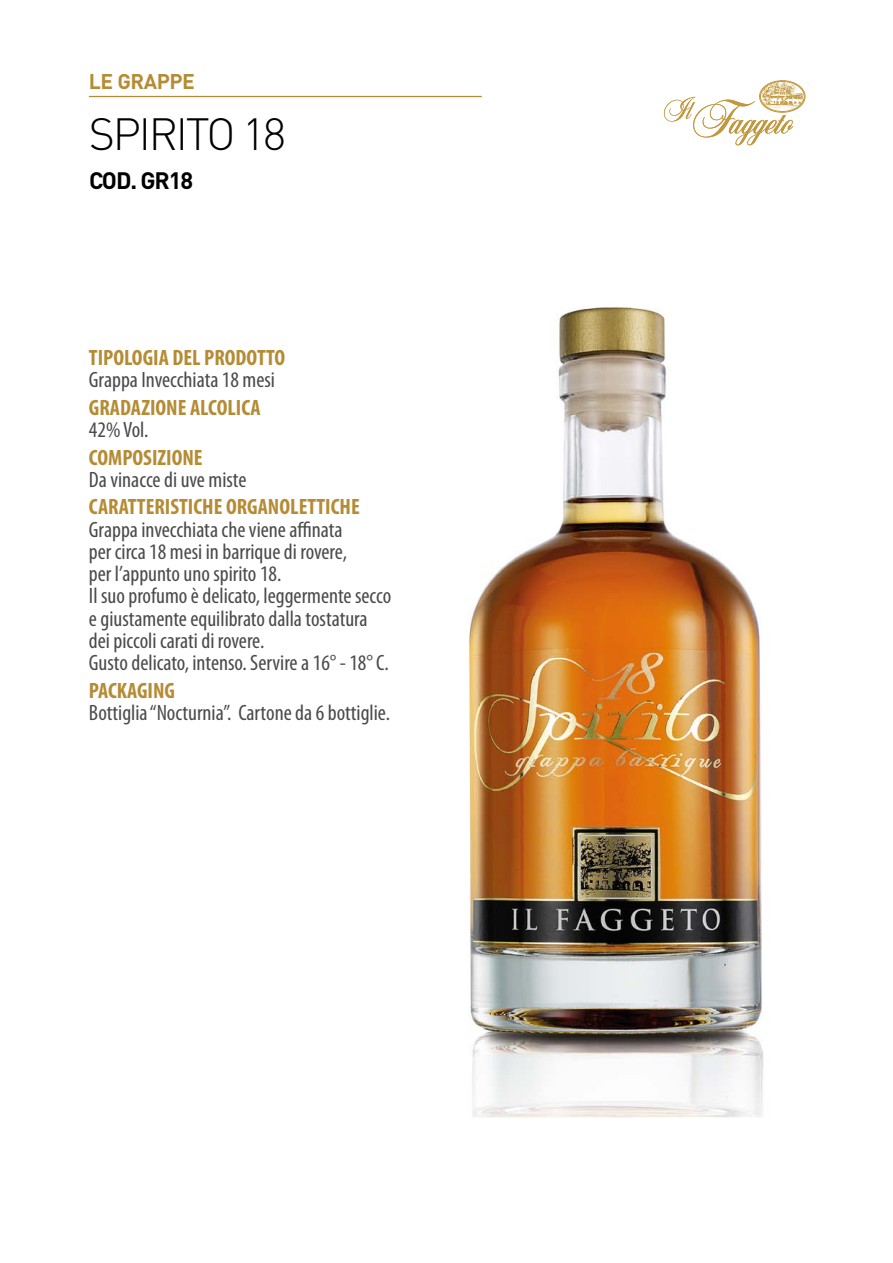
<style>
.page{position:relative;width:893px;height:1263px;background:#fff}
.page>*{position:absolute;margin:0;border:0;box-sizing:border-box;transform-origin:0 0}
.t1{font:300 44.55px "DIN Pro";letter-spacing:-.05em;color:#000}
.t2{font:700 23.55px "DIN Pro";letter-spacing:-.045em;color:#000}
.t3{font:condensed 22.35px/22.4px "Myriad Pro";color:#4a4a49}
.t4{font:700 condensed 22.35px "Myriad Pro";color:#b58c35}
.t5{font:700 21px "DIN Pro";letter-spacing:-.02em;color:#b58c35}
</style>
<div class="page">
<img style="left:468px;top:307px;width:296px;height:810px">
<svg style="left:663px;top:82px;width:140px;height:63px"></svg>
<div style="left:759px;top:80px;width:46px;height:32px;border:1px solid #c1983e;border-radius:50%"></div>
<div style="left:760px;top:81px;width:44px;height:31px;border:1px solid #c1983e;border-radius:50%"></div>
<hr style="left:89px;top:96px;width:393px;height:1px;background:#b58c35">
<p class="t5" style="left:89px;top:67px;width:108px">LE GRAPPE</p>
<h1 class="t1" style="left:89px;top:103px;width:199px">SPIRITO 18</h1>
<p class="t2" style="left:89px;top:164px;width:106px">COD. GR18</p>
<p class="t4" style="left:89px;top:345px;width:198px">TIPOLOGIA DEL PRODOTTO</p>
<p class="t3" style="left:89px;top:369px;width:188px">Grappa Invecchiata 18 mesi</p>
<p class="t4" style="left:89px;top:395px;width:173px">GRADAZIONE ALCOLICA</p>
<p class="t3" style="left:89px;top:419px;width:61px">42% Vol.</p>
<p class="t4" style="left:89px;top:445px;width:115px">COMPOSIZIONE</p>
<p class="t3" style="left:89px;top:469px;width:159px">Da vinacce di uve miste</p>
<p class="t4" style="left:89px;top:495px;width:272px">CARATTERISTICHE ORGANOLETTICHE</p>
<p class="t3" style="left:89px;top:518px;width:304px">Grappa invecchiata che viene affinata<br>per circa 18 mesi in barrique di rovere,<br>per l’appunto uno spirito 18.<br>Il suo profumo è delicato, leggermente secco e giustamente equilibrato dalla tostatura dei piccoli carati di rovere.<br>Gusto delicato, intenso. Servire a 16° - 18° C.</p>
<p class="t4" style="left:89px;top:678px;width:88px">PACKAGING</p>
<p class="t3" style="left:89px;top:702px;width:303px">Bottiglia “Nocturnia”. Cartone da 6 bottiglie.</p>
</div>
